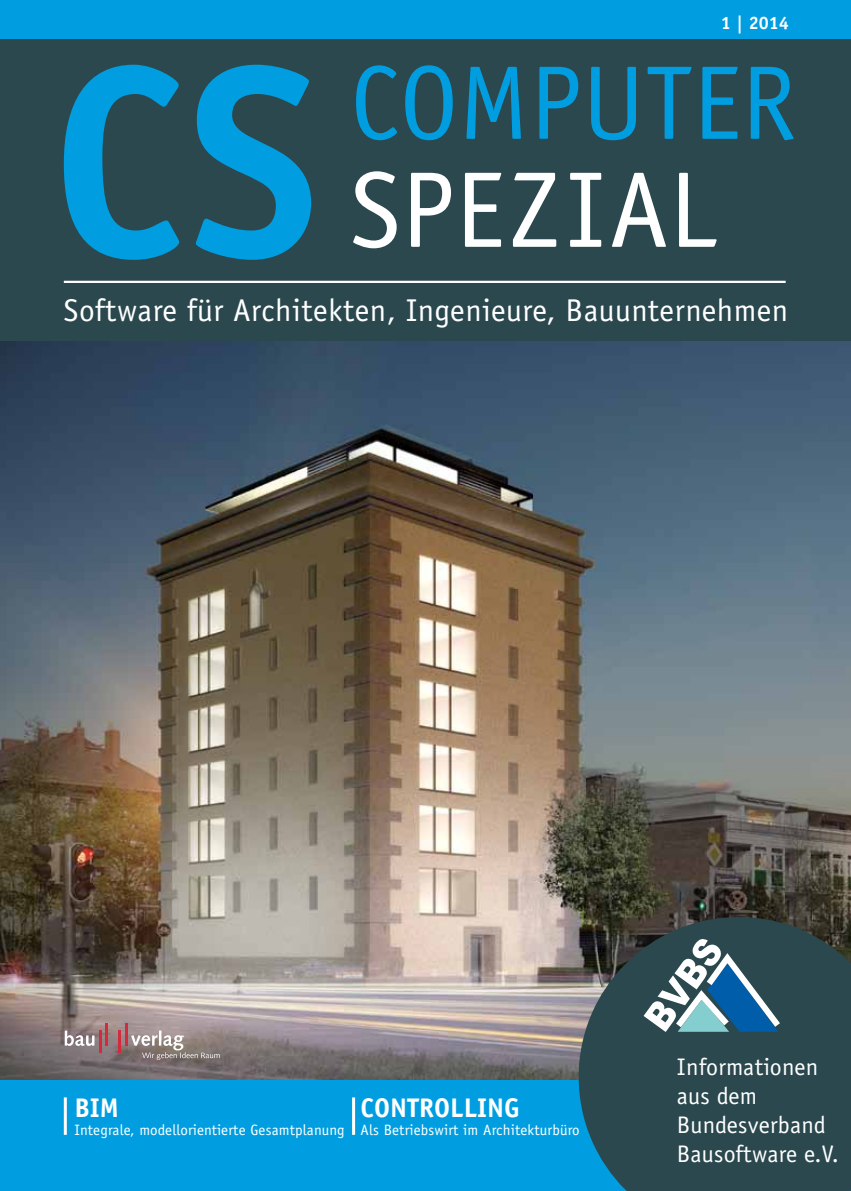
<style>
.page{position:relative;width:851px;height:1191px;background:#fff}
.page>*{position:absolute;margin:0;border:0;box-sizing:border-box;transform-origin:0 0}
.t1{font:108px "Officina Sans Std";letter-spacing:.015em;color:#fff}
.t2{font:105px "Officina Sans Std";letter-spacing:.005em;color:#009ee0}
.t3{font:31.5px "Officina Sans Std";letter-spacing:.02em;color:#fff}
.t4{font:700 27px "Officina Sans Std";color:#fff}
.t5{font:24px/28.8px "Officina Sans Std";letter-spacing:.01em;color:#fff}
.t6{font:700 18px "Officina Sans Std";color:#fff}
.t7{font:15px "Officina Sans Std";letter-spacing:.01em;color:#fff}
</style>
<div class="page">
<img style="left:0;top:340px;width:850px;height:740px">
<div style="left:0;top:36px;width:850px;height:304px;background:#2a484e"></div>
<div style="left:0;top:0;width:850px;height:38px;background:#009ee0"></div>
<hr style="left:64px;top:281px;width:721px;height:2px;background:#fff">
<svg style="left:64px;top:65px;width:247px;height:195px"></svg>
<div style="left:0;top:1080px;width:850px;height:111px;background:#009ee0"></div>
<svg style="left:65px;top:1030px;width:29px;height:16px"></svg>
<hr style="left:99px;top:1030px;width:2px;height:22px;background:#d22b3e">
<hr style="left:106px;top:1023px;width:2px;height:22px;background:#d22b3e">
<hr style="left:118px;top:1030px;width:3px;height:22px;background:#d22b3e">
<hr style="left:125px;top:1023px;width:3px;height:22px;background:#d22b3e">
<svg style="left:131px;top:1030px;width:89px;height:30px;background:#9d928e"></svg>
<hr style="left:64px;top:1097px;width:3px;height:37px;background:#fff">
<hr style="left:352px;top:1097px;width:3px;height:37px;background:#fff">
<svg style="left:578px;top:917px;width:272px;height:274px;background:#2c4a50"></svg>
<svg style="left:643px;top:938px;width:142px;height:95px"></svg>
<p class="t6" style="left:720px;top:12px;width:69px">1 | 2014</p>
<h2 class="t2" style="left:350px;top:42px;width:447px">COMPUTER</h2>
<h1 class="t1" style="left:350px;top:147px;width:368px">SPEZIAL</h1>
<h3 class="t3" style="left:64px;top:291px;width:725px">Software für Architekten, Ingenieure, Bauunternehmen</h3>
<h3 class="t4" style="left:74px;top:1091px;width:46px">BIM</h3>
<p class="t7" style="left:74px;top:1121px;width:271px">Integrale, modellorientierte Gesamtplanung</p>
<h3 class="t4" style="left:360px;top:1091px;width:161px">CONTROLLING</h3>
<p class="t7" style="left:360px;top:1121px;width:221px">Als Betriebswirt im Architekturbüro</p>
<h3 class="t5" style="left:676px;top:1052px;width:164px">Informationen aus dem<br>Bundesverband<br>Bausoftware e.V.</h3>
</div>
